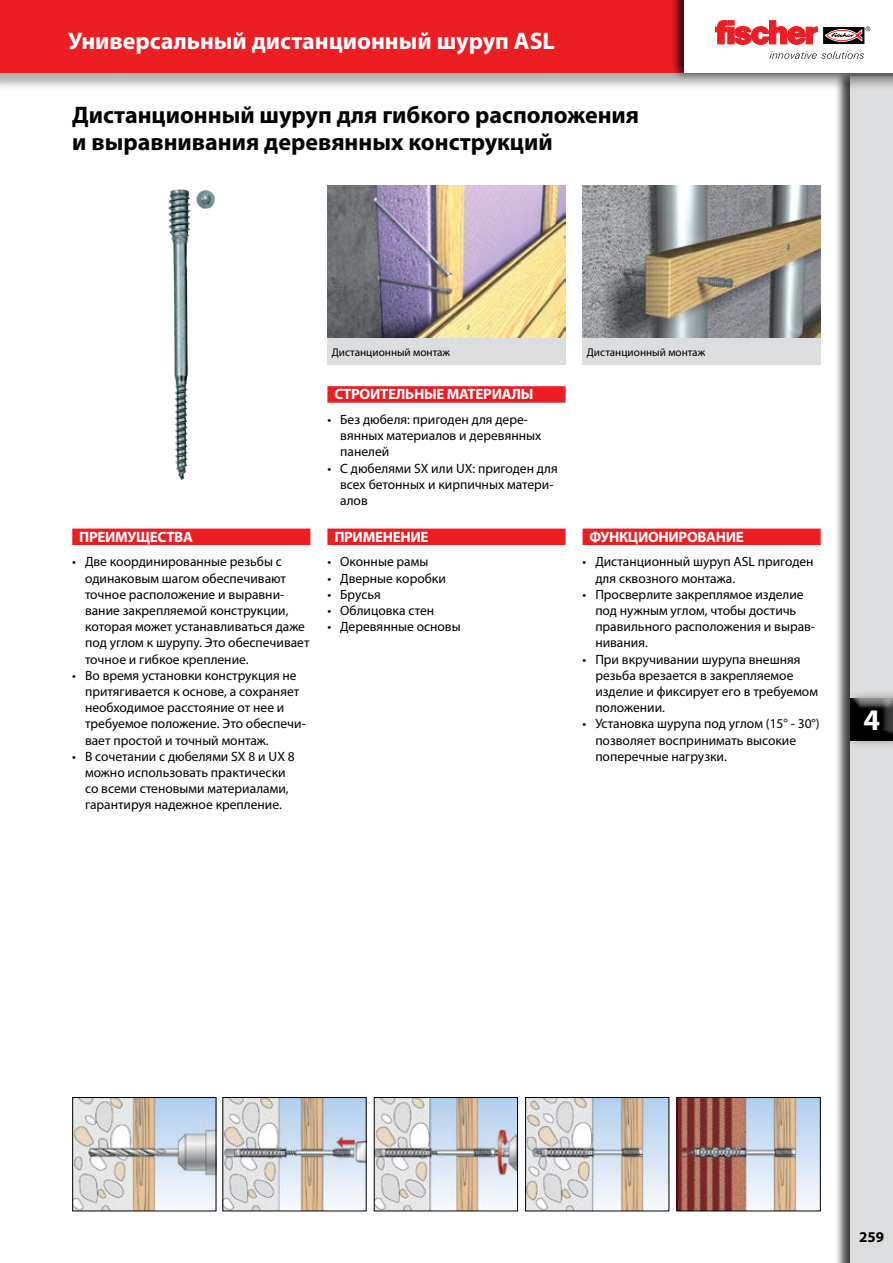
<style>
.page{position:relative;width:893px;height:1263px;background:#fff}
.page>*{position:absolute;margin:0;border:0;box-sizing:border-box;transform-origin:0 0}
.t1{font:700 30px "Myriad Pro";color:#fff}
.t2{font:700 24px/27px "Myriad Pro";color:#000}
.t3{font:700 24px "Myriad Pro";color:#fff}
.t4{font:700 15px "Myriad Pro";letter-spacing:-.02em;color:#fff}
.t5{font:700 15px "Myriad Pro";color:#000}
.t6{font:13.5px/16.2px "Myriad Pro";color:#000}
.t7{font:11.25px "Myriad Pro";color:#000}
</style>
<div class="page">
<div style="left:834px;top:68px;width:59px;height:1195px;background:#000;opacity:.75"></div>
<div style="left:850px;top:77px;width:43px;height:1186px;background:#dcddde"></div>
<div style="left:0;top:0;width:893px;height:91px;background:#000;opacity:.3"></div>
<div style="left:0;top:0;width:893px;height:72px;background:#ed1d24"></div>
<div style="left:670px;top:0;width:223px;height:81px;background:#000;opacity:.75"></div>
<div style="left:685px;top:0;width:208px;height:72px;background:#fff"></div>
<svg style="left:823px;top:27px;width:41px;height:17px"></svg>
<svg style="left:715px;top:21px;width:102px;height:24px"></svg>
<svg style="left:825px;top:26px;width:45px;height:15px"></svg>
<svg style="left:769px;top:51px;width:95px;height:8px"></svg>
<div style="left:846px;top:690px;width:47px;height:58px;background:#000;opacity:.3"></div>
<div style="left:850px;top:698px;width:43px;height:45px;background:#000;opacity:.75"></div>
<img style="left:327px;top:186px;width:238px;height:153px">
<div style="left:327px;top:339px;width:239px;height:26px;background:#dcddde"></div>
<img style="left:583px;top:186px;width:237px;height:153px">
<div style="left:583px;top:339px;width:238px;height:26px;background:#dcddde"></div>
<img style="left:224px;top:1099px;width:141px;height:110px">
<div style="left:222px;top:1097px;width:145px;height:114px;border:1px solid #000"></div>
<img style="left:376px;top:1099px;width:140px;height:110px">
<div style="left:374px;top:1097px;width:144px;height:114px;border:1px solid #000"></div>
<img style="left:527px;top:1099px;width:140px;height:110px">
<div style="left:525px;top:1097px;width:144px;height:114px;border:1px solid #000"></div>
<img style="left:679px;top:1099px;width:140px;height:110px">
<div style="left:677px;top:1097px;width:144px;height:114px;border:1px solid #000"></div>
<img style="left:168px;top:191px;width:20px;height:289px">
<img style="left:74px;top:1099px;width:140px;height:110px">
<div style="left:72px;top:1097px;width:144px;height:114px;border:1px solid #000"></div>
<div style="left:72px;top:529px;width:238px;height:16px;background:#ed1d24"></div>
<div style="left:327px;top:529px;width:239px;height:16px;background:#ed1d24"></div>
<div style="left:583px;top:529px;width:238px;height:16px;background:#ed1d24"></div>
<div style="left:327px;top:386px;width:239px;height:17px;background:#ed1d24"></div>
<h2 class="t3" style="left:68px;top:25px;width:488px">Универсальный дистанционный шуруп ASL</h2>
<h2 class="t2" style="left:72px;top:101px;width:568px">Дистанционный шуруп для гибкого расположения и выравнивания деревянных конструкций</h2>
<p class="t4" style="left:79px;top:527px;width:115px">ПРЕИМУЩЕСТВА</p>
<p class="t6" style="left:85px;top:553px;width:226px;text-indent:-13px">• Две координированные резьбы с одинаковым шагом обеспечивают точное расположение и выравни&shy;вание закрепляемой конструкции, которая может устанавливаться даже под углом к шурупу. Это обеспечивает точное и гибкое крепление.</p>
<p class="t6" style="left:85px;top:667px;width:222px;text-indent:-13px">• Во время установки конструкция не притягивается к основе, а сохраняет необходимое расстояние от нее и требуемое положение. Это обеспечи&shy;вает простой и точный монтаж.</p>
<p class="t6" style="left:72px;top:748px;width:224px;text-align:center">• В сочетании с дюбелями SX 8 и UX 8 можно использовать практически<br>со всеми стеновыми материалами, гарантируя надежное крепление.</p>
<p class="t7" style="left:332px;top:345px;width:120px">Дистанционный монтаж</p>
<p class="t7" style="left:587px;top:345px;width:120px">Дистанционный монтаж</p>
<p class="t4" style="left:334px;top:384px;width:201px">СТРОИТЕЛЬНЫЕ МАТЕРИАЛЫ</p>
<p class="t6" style="left:340px;top:411px;width:203px;text-indent:-13px">• Без дюбеля: пригоден для дере&shy;вянных материалов и деревянных панелей</p>
<p class="t6" style="left:340px;top:460px;width:219px;text-indent:-13px">• С дюбелями SX или UX: пригоден для всех бетонных и кирпичных матери&shy;алов</p>
<p class="t4" style="left:334px;top:527px;width:96px">ПРИМЕНЕНИЕ</p>
<p class="t6" style="left:327px;top:553px;width:102px">• Оконные рамы</p>
<p class="t6" style="left:327px;top:570px;width:120px">• Дверные коробки</p>
<p class="t6" style="left:327px;top:586px;width:55px">• Брусья</p>
<p class="t6" style="left:327px;top:602px;width:108px">• Облицовка стен</p>
<p class="t6" style="left:327px;top:618px;width:135px">• Деревянные основы</p>
<p class="t4" style="left:589px;top:527px;width:156px">ФУНКЦИОНИРОВАНИЕ</p>
<p class="t6" style="left:595px;top:553px;width:220px;text-indent:-13px">• Дистанционный шуруп ASL пригоден для сквозного монтажа.</p>
<p class="t6" style="left:595px;top:586px;width:221px;text-indent:-13px">• Просверлите закреплямое изделие под нужным углом, чтобы достичь правильного расположения и вырав&shy;нивания.</p>
<p class="t6" style="left:595px;top:651px;width:224px;text-indent:-13px">• При вкручивании шурупа внешняя резьба врезается в закрепляемое изделие и фиксирует его в требуемом положении.</p>
<p class="t6" style="left:595px;top:715px;width:226px;text-indent:-13px">• Установка шурупа под углом (15° - 30°) позволяет воспринимать высокие поперечные нагрузки.</p>
<h1 class="t1" style="left:863px;top:701px;width:18px">4</h1>
<p class="t5" style="left:859px;top:1227px;width:26px">259</p>
</div>
